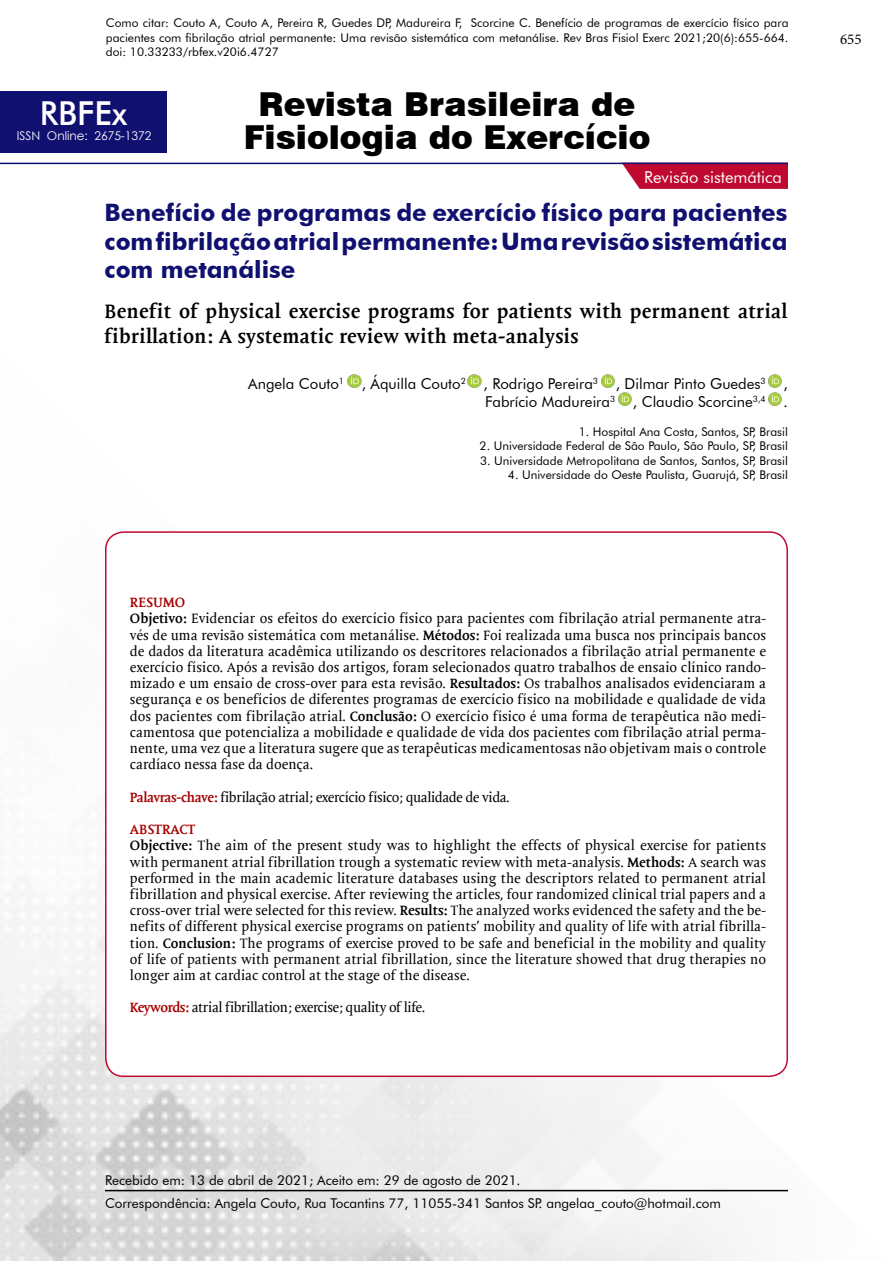
<style>
.page{position:relative;width:893px;height:1263px;background:#fff}
.page>*{position:absolute;margin:0;border:0;box-sizing:border-box;transform-origin:0 0}
.t1{font:900 33px "Swiss 721 BT";color:#000}
.t2{font:500 33px "Futura BT";color:#fff}
.t3{font:700 24px/28.8px "Futura BT";color:#101070;text-align:justify}
.t4{font:700 19.5px/25.5px "Mantika Book W01";letter-spacing:.02em;color:#000}
.t5{font:16.5px "Futura BT";color:#fff}
.t6{font:15px/18px "Futura BT";color:#000;text-align:right}
.t7{font:15px "Minion Pro";color:#000}
.t8{font:13.5px/16.2px "Mantika Book W01";color:#000}
.t9{font:13.5px "Futura BT";color:#000}
.t10{font:13.5px "Mantika Book W01";letter-spacing:-.03em;color:#000}
.t11{font:12px/14.4px "Futura BT";color:#000;text-align:justify}
.t12{font:12px "Century Gothic";color:#fff}
.s1{font-weight:700;color:#a60000}
.s2{font-weight:700}
</style>
<div class="page">
<img style="left:0;top:531px;width:788px;height:730px">
<div style="left:106px;top:532px;width:681px;height:544px;background:#fff;border-radius:18px"></div>
<hr style="left:105px;top:1190px;width:683px;height:1px;background:#000">
<div style="left:0;top:91px;width:167px;height:62px;background:#101070"></div>
<svg style="left:622px;top:164px;width:166px;height:25px;background:#c1173d"></svg>
<hr style="left:0;top:163px;width:788px;height:1px;background:#101070">
<img style="left:347px;top:374px;width:15px;height:14px">
<img style="left:467px;top:374px;width:15px;height:14px">
<img style="left:601px;top:374px;width:14px;height:14px">
<img style="left:768px;top:374px;width:14px;height:14px">
<img style="left:768px;top:392px;width:14px;height:14px">
<img style="left:618px;top:392px;width:14px;height:14px">
<p class="t11" style="left:106px;top:16px;width:684px">Como citar: Couto A, Couto A, Pereira R, Guedes DP, Madureira F, Scorcine C. Benefício de programas de exercício físico para pacientes com fibrilação atrial permanente: Uma revisão sistemática com metanálise. Rev Bras Fisiol Exerc 2021;20(6):655-664. doi: 10.33233/rbfex.v20i6.4727</p>
<h1 class="t1" style="left:259px;top:84px;width:378px">Revista Brasileira de</h1>
<h1 class="t2" style="left:40px;top:93px;width:89px">RBFEx</h1>
<p class="t12" style="left:17px;top:128px;width:136px">ISSN Online: 2675-1372</p>
<h1 class="t1" style="left:244px;top:117px;width:408px">Fisiologia do Exercício</h1>
<p class="t5" style="left:644px;top:167px;width:139px">Revisão sistemática</p>
<h2 class="t3" style="left:105px;top:198px;width:684px">Benefício de programas de exercício físico para pacientes com fibrilação atrial permanente: Uma revisão sistemática com metanálise</h2>
<h3 class="t4" style="left:105px;top:298px;width:684px">Benefit of physical exercise programs for patients with permanent atrial fibrillation: A systematic review with meta-analysis</h3>
<p class="t6" style="left:248px;top:375px;width:541px">Angela Couto<sup>1</sup> , Áquilla Couto<sup>2</sup> , Rodrigo Pereira<sup>3</sup> , Dilmar Pinto Guedes<sup>3</sup> ,<br>Fabrício Madureira<sup>3</sup> , Claudio Scorcine<sup>3,4</sup> .</p>
<p class="t11" style="left:579px;top:424px;width:211px">1. Hospital Ana Costa, Santos, SP, Brasil</p>
<p class="t11" style="left:480px;top:439px;width:310px">2. Universidade Federal de São Paulo, São Paulo, SP, Brasil</p>
<p class="t11" style="left:480px;top:453px;width:309px">3. Universidade Metropolitana de Santos, Santos, SP, Brasil</p>
<p class="t11" style="left:508px;top:468px;width:281px">4. Universidade do Oeste Paulista, Guarujá, SP, Brasil</p>
<p class="t8" style="left:130px;top:595px;width:638px"><span class="s1">RESUMO<br></span><span class="s2">Objetivo:</span> Evidenciar os efeitos do exercício físico para pacientes com fibrilação atrial permanente atra&shy;vés de uma revisão sistemática com metanálise. <span class="s2">Métodos:</span> Foi realizada uma busca nos principais bancos de dados da literatura acadêmica utilizando os descritores relacionados a fibrilação atrial permanente e exercício físico. Após a revisão dos artigos, foram selecionados quatro trabalhos de ensaio clínico rando&shy;mizado e um ensaio de cross-over para esta revisão. <span class="s2">Resultados:</span> Os trabalhos analisados evidenciaram a segurança e os benefícios de diferentes programas de exercício físico na mobilidade e qualidade de vida dos pacientes com fibrilação atrial. <span class="s2">Conclusão:</span> O exercício físico é uma forma de terapêutica não medi&shy;camentosa que potencializa a mobilidade e qualidade de vida dos pacientes com fibrilação atrial perma&shy;nente, uma vez que a literatura sugere que as terapêuticas medicamentosas não objetivam mais o controle cardíaco nessa fase da doença.</p>
<p class="t10" style="left:130px;top:789px;width:381px"><span class="s1">Palavras-chave:</span> fibrilação atrial; exercício físico; qualidade de vida.</p>
<p class="t8" style="left:130px;top:821px;width:638px"><span class="s1">ABSTRACT<br></span><span class="s2">Objective:</span> The aim of the present study was to highlight the effects of physical exercise for patients with permanent atrial fibrillation trough a systematic review with meta-analysis. <span class="s2">Methods:</span> A search was performed in the main academic literature databases using the descriptors related to permanent atrial fibrillation and physical exercise. After reviewing the articles, four randomized clinical trial papers and a cross-over trial were selected for this review. <span class="s2">Results:</span> The analyzed works evidenced the safety and the be&shy;nefits of different physical exercise programs on patients’ mobility and quality of life with atrial fibrilla&shy;tion. <span class="s2">Conclusion:</span> The programs of exercise proved to be safe and beneficial in the mobility and quality of life of patients with permanent atrial fibrillation, since the literature showed that drug therapies no longer aim at cardiac control at the stage of the disease.</p>
<p class="t10" style="left:130px;top:1000px;width:297px"><span class="s1">Keywords:</span> atrial fibrillation; exercise; quality of life.</p>
<p class="t7" style="left:840px;top:29px;width:23px">655</p>
<p class="t9" style="left:105px;top:1171px;width:417px">Recebido em: 13 de abril de 2021; Aceito em: 29 de agosto de 2021.</p>
<p class="t9" style="left:105px;top:1195px;width:617px">Correspondência: Angela Couto, Rua Tocantins 77, 11055-341 Santos SP. angelaa_couto@hotmail.com</p>
</div>
